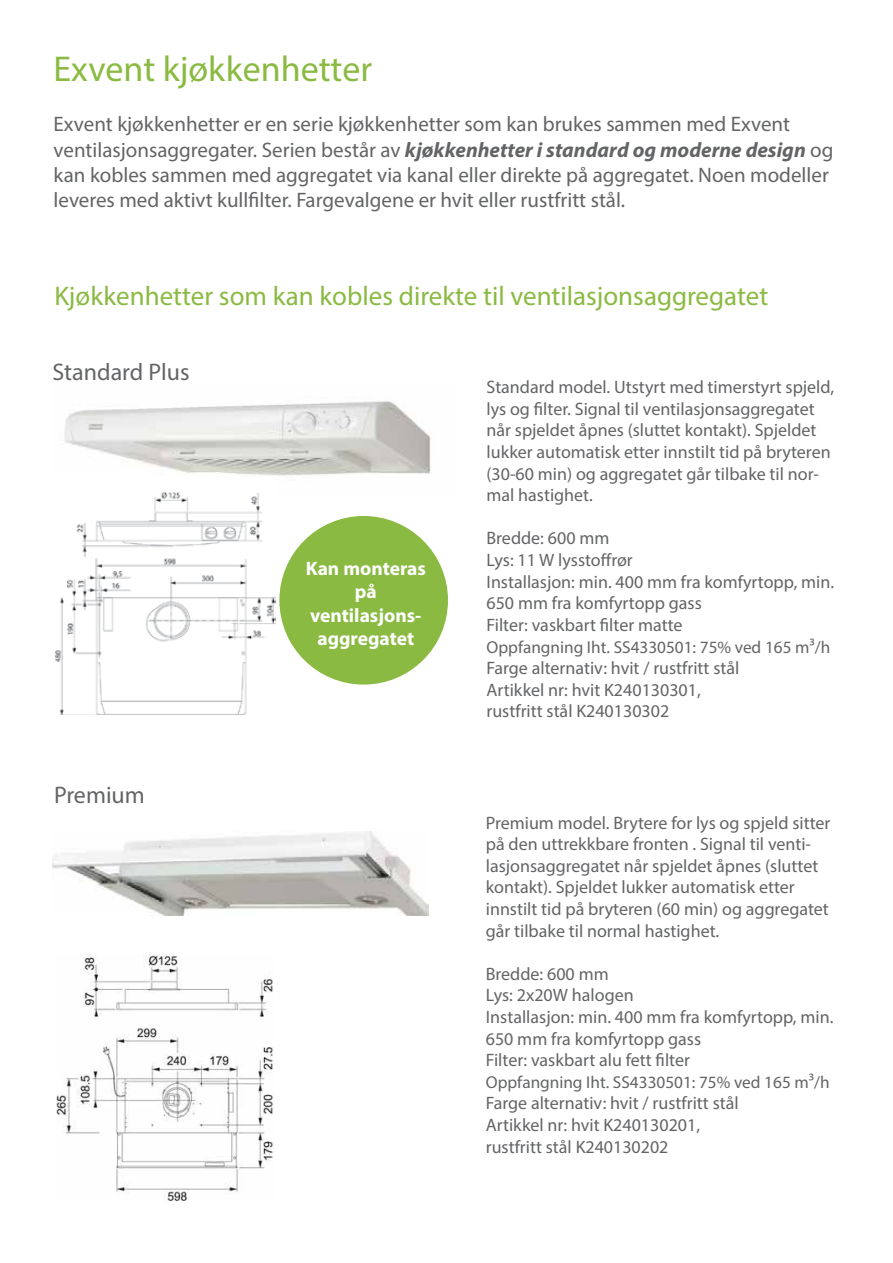
<style>
.page{position:relative;width:893px;height:1263px;background:#fff}
.page>*{position:absolute;margin:0;border:0;box-sizing:border-box;transform-origin:0 0}
.t1{font:36px "Myriad Pro";color:#8aba41}
.t2{font:27px "Myriad Pro";color:#8aba41}
.t3{font:24px "Myriad Pro";color:#636466}
.t4{font:21px/25.2px "Myriad Pro";color:#636466}
.t5{font:700 19.5px/23.4px "Myriad Pro";color:#fff;text-align:center}
.t6{font:18px/21.6px "Myriad Pro";color:#636466}
.t7{font:17.25px "Myriad Pro";color:#636466}
.s1{font-weight:700;font-style:italic}
</style>
<div class="page">
<img style="left:64px;top:401px;width:368px;height:75px">
<img style="left:53px;top:831px;width:376px;height:85px">
<img style="left:56px;top:954px;width:218px;height:248px">
<div style="left:279px;top:516px;width:169px;height:169px;background:#8aba41;border-radius:50%"></div>
<img style="left:55px;top:492px;width:220px;height:222px">
<h1 class="t1" style="left:54px;top:47px;width:320px">Exvent kjøkkenhetter</h1>
<p class="t4" style="left:54px;top:111px;width:781px">Exvent kjøkkenhetter er en serie kjøkkenhetter som kan brukes sammen med Exvent ventilasjonsaggregater. Serien består av <span class="s1">kjøkkenhetter i standard og moderne design</span> og kan kobles sammen med aggregatet via kanal eller direkte på aggregatet. Noen modeller leveres med aktivt kullfilter. Fargevalgene er hvit eller rustfritt stål.</p>
<h2 class="t2" style="left:54px;top:279px;width:715px">Kjøkkenhetter som kan kobles direkte til ventilasjonsaggregatet</h2>
<h3 class="t3" style="left:53px;top:358px;width:138px">Standard Plus</h3>
<h3 class="t3" style="left:54px;top:780px;width:92px">Premium</h3>
<p class="t5" style="left:306px;top:556px;width:122px">Kan monteras på ventilasjons&shy;aggregatet</p>
<p class="t6" style="left:486px;top:376px;width:349px">Standard model. Utstyrt med timerstyrt spjeld, lys og filter. Signal til ventilasjonsaggregatet når spjeldet åpnes (sluttet kontakt). Spjeldet lukker automatisk etter innstilt tid på bryteren (30-60 min) og aggregatet går tilbake til nor&shy;mal hastighet.</p>
<p class="t6" style="left:486px;top:527px;width:349px">Bredde: 600 mm<br>Lys: 11 W lysstoffrør<br>Installasjon: min. 400 mm fra komfyrtopp, min.<br>650 mm fra komfyrtopp gass<br>Filter: vaskbart filter matte</p>
<p class="t7" style="left:486px;top:636px;width:345px">Oppfangning Iht. SS4330501: 75% ved 165 m³/h</p>
<p class="t6" style="left:486px;top:657px;width:254px">Farge alternativ: hvit / rustfritt stål<br>Artikkel nr: hvit K240130301, rustfritt stål K240130302</p>
<p class="t6" style="left:486px;top:811px;width:346px">Premium model. Brytere for lys og spjeld sitter på den uttrekkbare fronten . Signal til venti&shy;lasjonsaggregatet når spjeldet åpnes (sluttet kontakt). Spjeldet lukker automatisk etter innstilt tid på bryteren (60 min) og aggregatet går tilbake til normal hastighet.</p>
<p class="t6" style="left:486px;top:963px;width:349px">Bredde: 600 mm<br>Lys: 2x20W halogen<br>Installasjon: min. 400 mm fra komfyrtopp, min.<br>650 mm fra komfyrtopp gass<br>Filter: vaskbart alu fett filter</p>
<p class="t7" style="left:486px;top:1071px;width:345px">Oppfangning Iht. SS4330501: 75% ved 165 m³/h</p>
<p class="t6" style="left:486px;top:1092px;width:254px">Farge alternativ: hvit / rustfritt stål<br>Artikkel nr: hvit K240130201, rustfritt stål K240130202</p>
</div>
